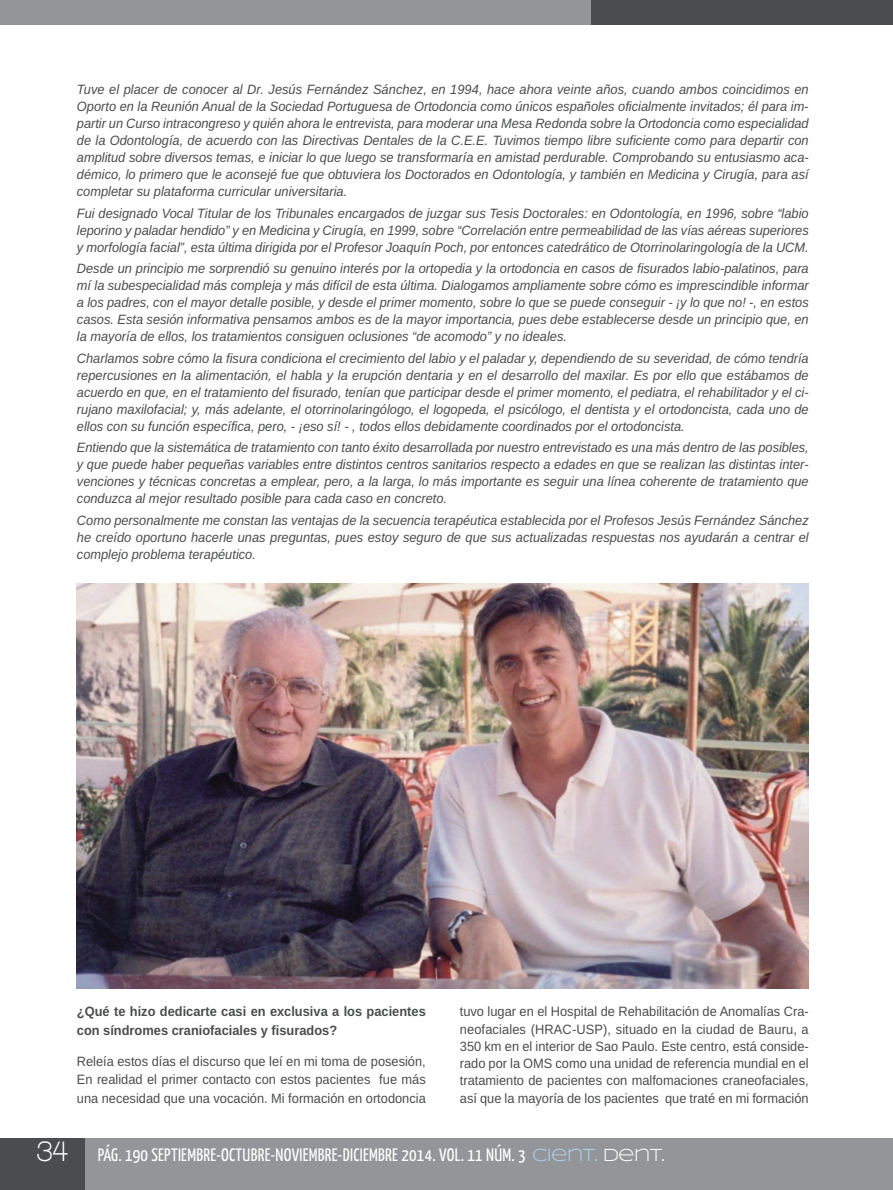
<style>
.page{position:relative;width:893px;height:1190px;background:#fff}
.page>*{position:absolute;margin:0;border:0;box-sizing:border-box;transform-origin:0 0}
.t1{font:18px "Yanone Kaffeesatz";letter-spacing:.015em;color:#fff}
.t2{font:italic 13.5px/17.1px "Arimo";color:#4b4c4d;text-align:justify;scale:.95 1}
.t3{font:13.5px/17.2px "Arimo";color:#4b4c4d;text-align:justify;scale:.95 1}
.t4{font:700 13.5px/18.3px "Arimo";color:#4b4c4d;scale:.95 1}
.s1{font-family:"Walkway";font-weight:700;font-size:30px}
.s2{font-family:"Syncopate";color:#add2ed}
.s3{font-family:"Syncopate"}
</style>
<div class="page">
<div style="left:0;top:1137px;width:892px;height:52px;background:#939598"></div>
<div style="left:0;top:0;width:599px;height:24px;background:#939598"></div>
<div style="left:591px;top:0;width:301px;height:24px;background:#4b4c4d"></div>
<div style="left:0;top:1137px;width:85px;height:52px;background:#4b4c4d"></div>
<img style="left:77px;top:583px;width:731px;height:405px">
<p class="t2" style="left:77px;top:81px;width:771px">Tuve el placer de conocer al Dr. Jesús Fernández Sánchez, en 1994, hace ahora veinte años, cuando ambos coincidimos en Oporto en la Reunión Anual de la Sociedad Portuguesa de Ortodoncia como únicos españoles oficialmente invitados; él para im&shy;partir un Curso intracongreso y quién ahora le entrevista, para moderar una Mesa Redonda sobre la Ortodoncia como especialidad de la Odontología, de acuerdo con las Directivas Dentales de la C.E.E. Tuvimos tiempo libre suficiente como para departir con amplitud sobre diversos temas, e iniciar lo que luego se transformaría en amistad perdurable. Comprobando su entusiasmo aca&shy;démico, lo primero que le aconsejé fue que obtuviera los Doctorados en Odontología, y también en Medicina y Cirugía, para así completar su plataforma curricular universitaria.</p>
<p class="t2" style="left:77px;top:204px;width:771px">Fui designado Vocal Titular de los Tribunales encargados de juzgar sus Tesis Doctorales: en Odontología, en 1996, sobre “labio leporino y paladar hendido” y en Medicina y Cirugía, en 1999, sobre “Correlación entre permeabilidad de las vías aéreas superiores y morfología facial”, esta última dirigida por el Profesor Joaquín Poch, por entonces catedrático de Otorrinolaringología de la UCM.</p>
<p class="t2" style="left:77px;top:260px;width:771px">Desde un principio me sorprendió su genuino interés por la ortopedia y la ortodoncia en casos de fisurados labio-palatinos, para mí la subespecialidad más compleja y más difícil de esta última. Dialogamos ampliamente sobre cómo es imprescindible informar a los padres, con el mayor detalle posible, y desde el primer momento, sobre lo que se puede conseguir - ¡y lo que no! -, en estos casos. Esta sesión informativa pensamos ambos es de la mayor importancia, pues debe establecerse desde un principio que, en la mayoría de ellos, los tratamientos consiguen oclusiones “de acomodo” y no ideales.</p>
<p class="t2" style="left:77px;top:349px;width:771px">Charlamos sobre cómo la fisura condiciona el crecimiento del labio y el paladar y, dependiendo de su severidad, de cómo tendría repercusiones en la alimentación, el habla y la erupción dentaria y en el desarrollo del maxilar. Es por ello que estábamos de acuerdo en que, en el tratamiento del fisurado, tenían que participar desde el primer momento, el pediatra, el rehabilitador y el ci&shy;rujano maxilofacial; y, más adelante, el otorrinolaringólogo, el logopeda, el psicólogo, el dentista y el ortodoncista, cada uno de ellos con su función específica, pero, - ¡eso sí! - , todos ellos debidamente coordinados por el ortodoncista.</p>
<p class="t2" style="left:77px;top:439px;width:771px">Entiendo que la sistemática de tratamiento con tanto éxito desarrollada por nuestro entrevistado es una más dentro de las posibles, y que puede haber pequeñas variables entre distintos centros sanitarios respecto a edades en que se realizan las distintas inter&shy;venciones y técnicas concretas a emplear, pero, a la larga, lo más importante es seguir una línea coherente de tratamiento que conduzca al mejor resultado posible para cada caso en concreto.</p>
<p class="t2" style="left:77px;top:511px;width:771px">Como personalmente me constan las ventajas de la secuencia terapéutica establecida por el Profesos Jesús Fernández Sánchez he creído oportuno hacerle unas preguntas, pues estoy seguro de que sus actualizadas respuestas nos ayudarán a centrar el complejo problema terapéutico.</p>
<p class="t4" style="left:77px;top:1002px;width:369px">¿Qué te hizo dedicarte casi en exclusiva a los pacientes con síndromes craniofaciales y fisurados?</p>
<p class="t3" style="left:77px;top:1051px;width:369px;line-height:18.3px">Releía estos días el discurso que leí en mi toma de posesión, En realidad el primer contacto con estos pacientes fue más una necesidad que una vocación. Mi formación en ortodoncia</p>
<p class="t3" style="left:460px;top:1002px;width:369px">tuvo lugar en el hospital de Rehabilitación de Anomalías Cra&shy;neofaciales (hRAC-uSP), situado en la ciudad de Bauru, a 350 km en el interior de Sao Paulo. Este centro, está conside&shy;rado por la OMS como una unidad de referencia mundial en el tratamiento de pacientes con malfomaciones craneofaciales, así que la mayoría de los pacientes que traté en mi formación</p>
<h1 class="t1" style="left:37px;top:1143px;width:629px"><span class="s1">34</span> PÁG. 190 SEPTIEMBRE-OCTUBRE-NOVIEMBRE-DICIEMBRE 2014. VOL. 11 NÚM. 3 <span class="s2">CIENT.</span> <span class="s3">DENT.</span></h1>
</div>
